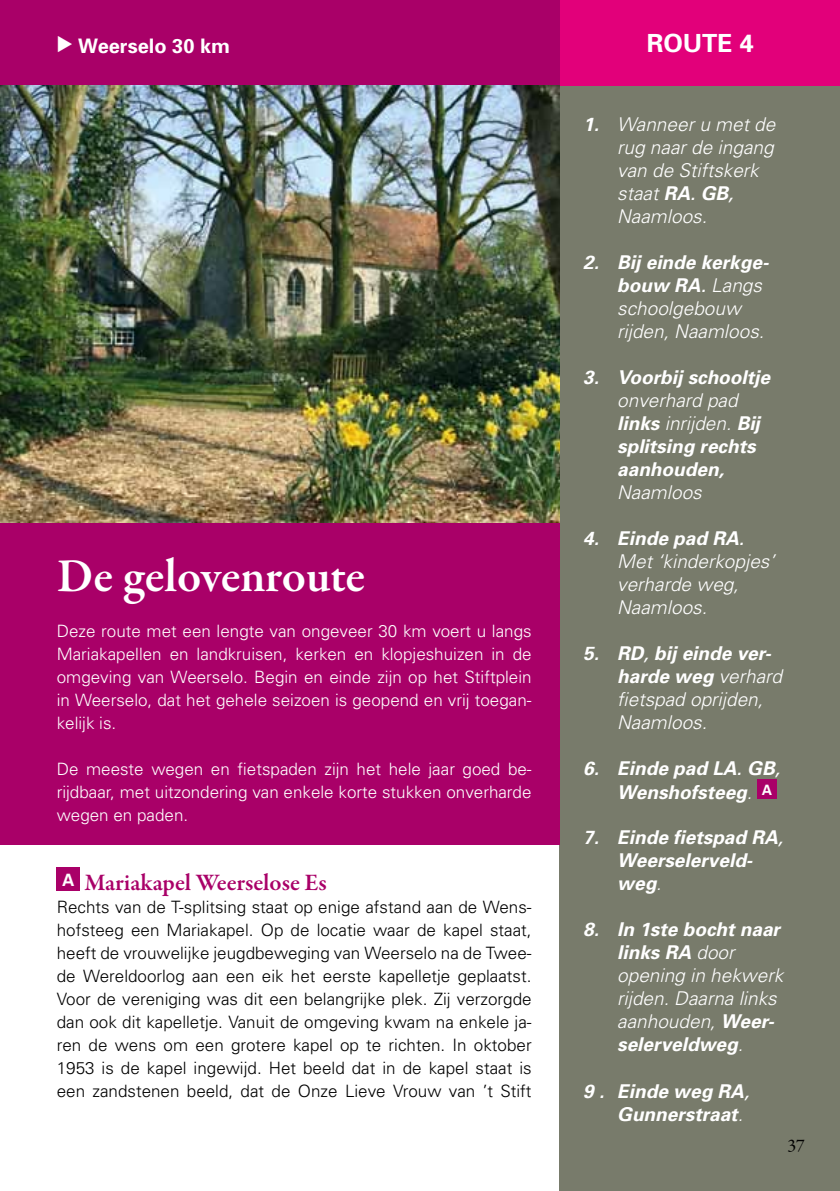
<style>
.page{position:relative;width:840px;height:1191px;background:#fff}
.page>*{position:absolute;margin:0;border:0;box-sizing:border-box;transform-origin:0 0}
.t1{font:600 48px "Garamond Premr Pro";letter-spacing:-.005em;color:#fff}
.t2{font:700 25px "Univers";color:#fff}
.t3{font:600 24px "Garamond Premr Pro";color:#a90068}
.t4{font:700 20px "Univers";color:#fff}
.t5{font:italic 300 19px/23px "Univers";color:#fff}
.t6{font:italic 700 19px/23px "Univers";color:#fff}
.t7{font:18px "Garamond Premr Pro";color:#000}
.t8{font:300 17px/23px "Univers";color:#000;text-align:justify}
.t9{font:300 17px/23px "Univers";color:#fff;text-align:justify}
.s1{font-weight:700}
.s2{font-weight:400}
.s3{font-weight:300}
</style>
<div class="page">
<div style="left:559px;top:0;width:280px;height:1191px;background:#787b6b"></div>
<div style="left:757px;top:780px;width:19px;height:19px;background:#a90068"></div>
<div style="left:0;top:0;width:559px;height:844px;background:#a90068"></div>
<img style="left:0;top:85px;width:559px;height:437px">
<div style="left:57px;top:867px;width:23px;height:23px;background:#a90068"></div>
<div style="left:559px;top:0;width:280px;height:85px;background:#e2007a"></div>
<p class="t4" style="left:78px;top:34px;width:153px">Weerselo 30 km</p>
<h1 class="t1" style="left:57px;top:547px;width:310px">De gelovenroute</h1>
<p class="t9" style="left:57px;top:620px;width:476px">Deze route met een lengte van ongeveer 30 km voert u langs Mariakapellen en landkruisen, kerken en klopjeshuizen in de omgeving van Weerselo. Begin en einde zijn op het Stiftplein in Weerselo, dat het gehele seizoen is geopend en vrij toegan&shy;kelijk is.</p>
<p class="t9" style="left:57px;top:758px;width:476px">De meeste wegen en fietspaden zijn het hele jaar goed be&shy;rijdbaar, met uitzondering van enkele korte stukken onverharde wegen en paden.</p>
<h3 class="t3" style="left:62px;top:868px;width:266px"><sup>A</sup> Mariakapel Weerselose Es</h3>
<p class="t8" style="left:57px;top:896px;width:476px">Rechts van de T-splitsing staat op enige afstand aan de Wens&shy;hofsteeg een Mariakapel. Op de locatie waar de kapel staat, heeft de vrouwelijke jeugdbeweging van Weerselo na de Twee&shy;de Wereldoorlog aan een eik het eerste kapelletje geplaatst.<br>Voor de vereniging was dit een belangrijke plek. Zij verzorgde dan ook dit kapelletje. Vanuit de omgeving kwam na enkele ja&shy;ren de wens om een grotere kapel op te richten. In oktober 1953 is de kapel ingewijd. Het beeld dat in de kapel staat is een zandstenen beeld, dat de Onze Lieve Vrouw van ’t Stift</p>
<h2 class="t2" style="left:646px;top:28px;width:108px">ROUTE 4</h2>
<p class="t5" style="left:617px;top:113px;width:160px;text-indent:-34px"><span class="s1">1.</span> Wanneer u met de rug naar de ingang van de Stiftskerk staat <span class="s1">RA</span><span class="s2">.</span> <span class="s1">GB</span><span class="s2">,<br></span>Naamloos.</p>
<p class="t5" style="left:617px;top:251px;width:153px;text-indent:-34px"><span class="s1">2. Bij einde kerkge&shy;bouw RA</span><span class="s2">.</span> Langs schoolgebouw rijden, Naamloos.</p>
<p class="t6" style="left:583px;top:366px;width:188px">3. Voorbij schooltje</p>
<p class="t6" style="left:617px;top:389px;width:144px"><span class="s3">onverhard pad </span>links <span class="s3">inrijden.</span> Bij splitsing rechts aanhouden,</p>
<p class="t5" style="left:617px;top:481px;width:86px">Naamloos</p>
<p class="t5" style="left:617px;top:527px;width:159px;text-indent:-34px"><span class="s1">4. Einde pad RA</span><span class="s2">.<br></span>Met ‘kinderkopjes’ verharde weg,<br>Naamloos.</p>
<p class="t5" style="left:617px;top:642px;width:166px;text-indent:-34px"><span class="s1">5. RD</span><span class="s2">,</span> <span class="s1">bij einde ver&shy;harde weg</span> verhard fietspad oprijden,<br>Naamloos.</p>
<p class="t6" style="left:617px;top:757px;width:164px;text-indent:-34px">6. Einde pad LA<span class="s2">.</span> GB<span class="s2">,<br></span>Wenshofsteeg<span class="s3">.</span> <sup>A</sup></p>
<p class="t6" style="left:617px;top:826px;width:167px;text-indent:-34px">7. Einde fietspad RA<span class="s2">,<br></span>Weerselerveld&shy;weg<span class="s3">.</span></p>
<p class="t5" style="left:617px;top:918px;width:167px;text-indent:-34px"><span class="s1">8. In 1ste bocht naar links RA</span> door opening in hekwerk rijden. Daarna links aanhouden, <span class="s1">Weer&shy;selerveldweg</span>.</p>
<p class="t6" style="left:617px;top:1079px;width:133px;text-indent:-34px">9 . Einde weg RA<span class="s2">,<br></span>Gunnerstraat<span class="s3">.</span></p>
<p class="t7" style="left:787px;top:1134px;width:19px">37</p>
</div>
